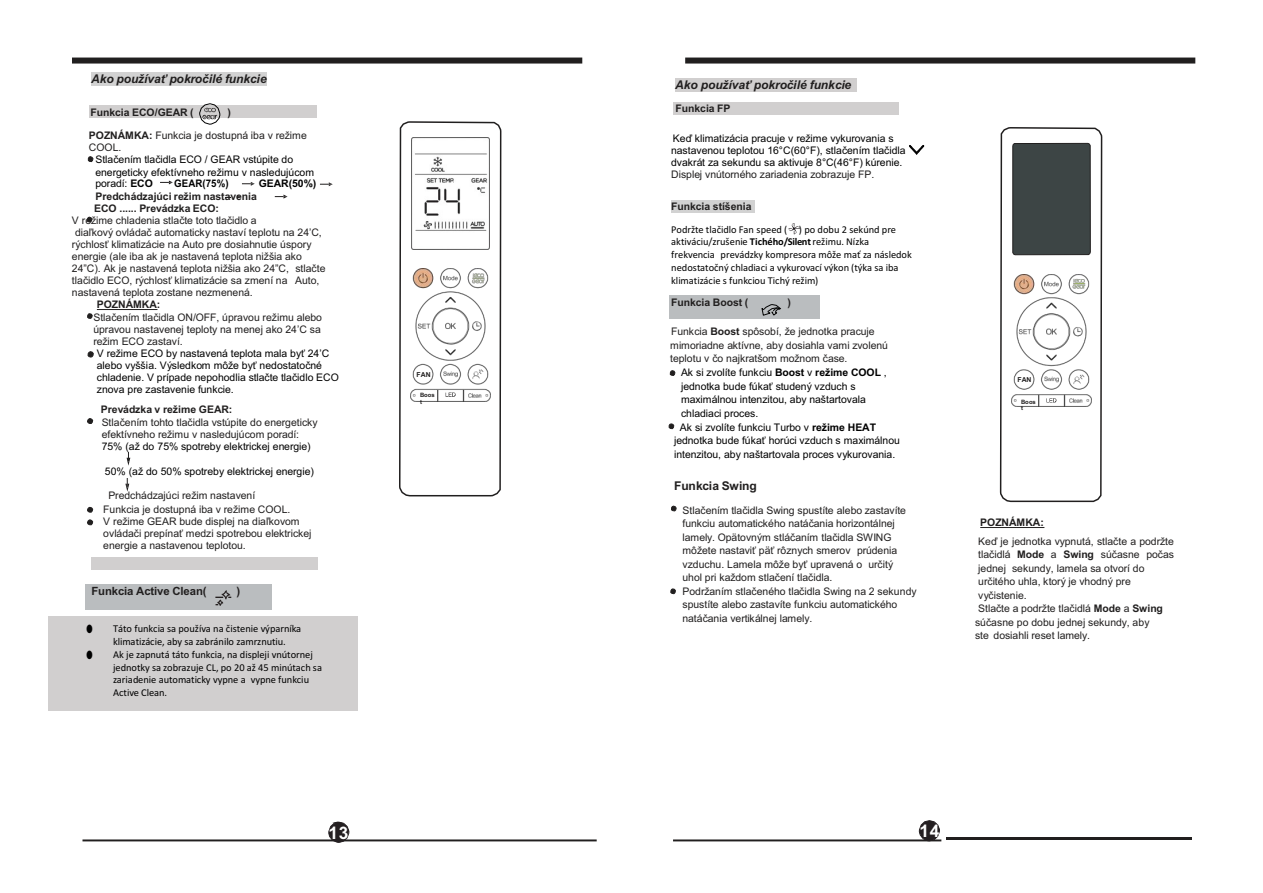
<style>
.page{position:relative;width:1263px;height:893px;background:#fff}
.page>*{position:absolute;margin:0;border:0;box-sizing:border-box;transform-origin:0 0}
.t1{font:700 17.25px "Arial";color:#fff}
.t2{font:italic 700 12px "Arial";letter-spacing:-.01em;color:#211f1f}
.t3{font:700 12px "Arial";letter-spacing:-.01em;color:#211f1f}
.t4{font:700 11.4px "Arial";letter-spacing:-.01em;color:#211f1f}
.t5{font:10.5px/13.5px "Arial";color:#211f1f}
.t6{font:10.5px/12px "Arial";color:#000}
.t7{font:10.5px/12.9px "Calibri";color:#000}
.t8{font:700 10.5px/12px "Arial";color:#211f1f}
.t9{font:700 10.5px "Arial";color:#000;scale:.93 1}
.t10{font:700 10.5px "Arial";color:#000}
.t11{font:700 6.9px "Arial";color:#211f1f}
.t12{font:700 6px/6.9px "Arial";color:#211f1f}
.s1{font-weight:700}
.s2{font-family:"Malgun Gothic"}
</style>
<div class="page">
<svg style="left:668px;top:423px;width:7px;height:6px"></svg>
<svg style="left:87px;top:217px;width:5px;height:5px"></svg>
<svg style="left:909px;top:145px;width:16px;height:10px"></svg>
<svg style="left:789px;top:223px;width:11px;height:11px"></svg>
<svg style="left:160px;top:180px;width:13px;height:4px"></svg>
<svg style="left:242px;top:182px;width:13px;height:4px"></svg>
<svg style="left:237px;top:195px;width:4px;height:4px"></svg>
<svg style="left:127px;top:452px;width:3px;height:13px"></svg>
<svg style="left:125px;top:478px;width:4px;height:13px"></svg>
<svg style="left:87px;top:313px;width:6px;height:6px"></svg>
<hr style="left:97px;top:309px;width:60px;height:1px;background:#211f1f">
<hr style="left:980px;top:527px;width:64px;height:1px;background:#211f1f">
<div style="left:91px;top:72px;width:175px;height:14px;background:#d2d2d2"></div>
<div style="left:671px;top:200px;width:83px;height:12px;background:#d2d2d2"></div>
<hr style="left:946px;top:837px;width:246px;height:2px;background:#211f1f">
<svg style="left:999px;top:127px;width:104px;height:376px"></svg>
<div style="left:669px;top:295px;width:150px;height:24px;background:#babdbf"></div>
<svg style="left:761px;top:304px;width:20px;height:12px"></svg>
<div style="left:673px;top:102px;width:225px;height:12px;background:#d1cfcf"></div>
<div style="left:89px;top:106px;width:228px;height:12px;background:#d1cfcf"></div>
<svg style="left:199px;top:103px;width:22px;height:22px"></svg>
<div style="left:92px;top:557px;width:226px;height:12px;background:#d1cfcf"></div>
<div style="left:72px;top:58px;width:510px;height:6px;background:#211f1f"></div>
<div style="left:685px;top:58px;width:510px;height:6px;background:#211f1f"></div>
<hr style="left:82px;top:839px;width:515px;height:2px;background:#211f1f">
<svg style="left:327px;top:821px;width:22px;height:21px"></svg>
<hr style="left:673px;top:839px;width:268px;height:2px;background:#211f1f">
<svg style="left:919px;top:820px;width:21px;height:20px"></svg>
<svg style="left:669px;top:370px;width:7px;height:6px"></svg>
<svg style="left:671px;top:505px;width:6px;height:7px"></svg>
<svg style="left:670px;top:588px;width:6px;height:6px"></svg>
<svg style="left:88px;top:156px;width:5px;height:6px"></svg>
<svg style="left:88px;top:351px;width:6px;height:6px"></svg>
<svg style="left:87px;top:418px;width:6px;height:6px"></svg>
<svg style="left:87px;top:507px;width:6px;height:5px"></svg>
<svg style="left:87px;top:519px;width:6px;height:6px"></svg>
<svg style="left:399px;top:121px;width:103px;height:376px"></svg>
<img style="left:411px;top:268px;width:79px;height:133px">
<img style="left:411px;top:137px;width:79px;height:112px">
<div style="left:85px;top:583px;width:187px;height:26px;background:#babdbf"></div>
<svg style="left:215px;top:590px;width:16px;height:15px"></svg>
<svg style="left:320px;top:182px;width:13px;height:4px"></svg>
<svg style="left:275px;top:194px;width:13px;height:5px"></svg>
<div style="left:675px;top:78px;width:182px;height:14px;background:#d1cfcf"></div>
<div style="left:48px;top:616px;width:310px;height:95px;background:#d1cfcf"></div>
<p class="t2" style="left:91px;top:75px;width:177px">Ako používať pokročilé funkcie</p>
<p class="t8" style="left:91px;top:107px;width:105px">Funkcia ECO/GEAR (</p>
<p class="t8" style="left:227px;top:107px;width:5px">)</p>
<p class="t5" style="left:89px;top:130px;width:220px;line-height:12.5px"><span class="s1">POZNÁMKA:</span> Funkcia je dostupná iba v režime<br>COOL.</p>
<p class="t6" style="left:95px;top:155px;width:220px">Stlačením tlačidla ECO / GEAR vstúpite do energeticky efektívneho režimu v nasledujúcom poradí: <span class="s1">ECO</span></p>
<p class="t9" style="left:174px;top:180px;width:60px">GEAR(75%)</p>
<p class="t10" style="left:259px;top:180px;width:59px">GEAR(50%)</p>
<p class="t8" style="left:94px;top:191px;width:164px">Predchádzajúci režim nastavenia<br>ECO ...... Prevádzka ECO:</p>
<p class="t5" style="left:72px;top:215px;width:255px;line-height:12.1px">V režime chladenia stlačte toto tlačidlo a<br>diaľkový ovládač automaticky nastaví teplotu na 24’C, rýchlosť klimatizácie na Auto pre dosiahnutie úspory energie (ale iba ak je nastavená teplota nižšia ako 24”C). Ak je nastavená teplota nižšia ako 24”C, stlačte tlačidlo ECO, rýchlosť klimatizácie sa zmení na Auto, nastavená teplota zostane nezmenená.</p>
<p class="t8" style="left:97px;top:300px;width:65px">POZNÁMKA:</p>
<p class="t5" style="left:93px;top:312px;width:230px;line-height:12px">Stlačením tlačidla ON/OFF, úpravou režimu alebo úpravou nastavenej teploty na menej ako 24’C sa režim ECO zastaví.</p>
<p class="t6" style="left:97px;top:348px;width:244px">V režime ECO by nastavená teplota mala byť 24’C alebo vyššia. Výsledkom môže byť nedostatočné chladenie. V prípade nepohodlia stlačte tlačidlo ECO znova pre zastavenie funkcie.</p>
<p class="t8" style="left:101px;top:404px;width:133px">Prevádzka v režime GEAR:</p>
<p class="t5" style="left:102px;top:417px;width:218px;line-height:12.3px">Stlačením tohto tlačidla vstúpite do energeticky efektívneho režimu v nasledujúcom poradí:</p>
<p class="t6" style="left:102px;top:441px;width:211px">75% (až do 75% spotreby elektrickej energie)</p>
<p class="t6" style="left:105px;top:466px;width:211px">50% (až do 50% spotreby elektrickej energie)</p>
<p class="t5" style="left:103px;top:488px;width:188px;line-height:14.4px;text-indent:5px">Predchádzajúci režim nastavení<br>Funkcia je dostupná iba v režime COOL.</p>
<p class="t5" style="left:103px;top:516px;width:210px;line-height:12px">V režime GEAR bude displej na diaľkovom ovládači prepínať medzi spotrebou elektrickej energie a nastavenou teplotou.</p>
<p class="t4" style="left:91px;top:586px;width:117px">Funkcia Active Clean(</p>
<p class="t4" style="left:236px;top:586px;width:5px">)</p>
<p class="t7" style="left:113px;top:623px;width:190px;text-indent:-27px"><span class="s2">●</span> Táto funkcia sa používa na čistenie výparníka klimatizácie, aby sa zabránilo zamrznutiu.</p>
<p class="t7" style="left:113px;top:648px;width:211px;text-indent:-27px"><span class="s2">●</span> Ak je zapnutá táto funkcia, na displeji vnútornej jednotky sa zobrazuje CL, po 20 až 45 minútach sa zariadenie automaticky vypne a vypne funkciu Active Clean.</p>
<p class="t11" style="left:417px;top:371px;width:16px">FAN</p>
<p class="t12" style="left:420px;top:392px;width:16px">Boos t</p>
<p class="t2" style="left:675px;top:80px;width:178px">Ako používať pokročilé funkcie</p>
<p class="t8" style="left:676px;top:103px;width:56px">Funkcia FP</p>
<p class="t6" style="left:671px;top:133px;width:236px">Keď klimatizácia pracuje v režime vykurovania s nastavenou teplotou 16°C(60°F), stlačením tlačidla dvakrát za sekundu sa aktivuje 8°C(46°F) kúrenie.</p>
<p class="t5" style="left:671px;top:169px;width:205px">Displej vnútorného zariadenia zobrazuje FP.</p>
<p class="t8" style="left:671px;top:201px;width:82px">Funkcia stíšenia</p>
<p class="t7" style="left:671px;top:223px;width:242px">Podržte tlačidlo Fan speed ( ) po dobu 2 sekúnd pre aktiváciu/zrušenie <span class="s1">Tichého/Silent</span> režimu. Nízka frekvencia prevádzky kompresora môže mať za následok nedostatočný chladiaci a vykurovací výkon (týka sa iba klimatizácie s funkciou Tichý režim)</p>
<p class="t8" style="left:671px;top:297px;width:79px">Funkcia Boost (</p>
<p class="t8" style="left:788px;top:297px;width:5px">)</p>
<p class="t5" style="left:670px;top:326px;width:219px">Funkcia <span class="s1">Boost</span> spôsobí, že jednotka pracuje mimoriadne aktívne, aby dosiahla vami zvolenú teplotu v čo najkratšom možnom čase.</p>
<p class="t6" style="left:681px;top:367px;width:207px">Ak si zvolíte funkciu <span class="s1">Boost</span> v <span class="s1">režime COOL</span> ,</p>
<p class="t6" style="left:681px;top:381px;width:176px">jednotka bude fúkať studený vzduch s</p>
<p class="t6" style="left:681px;top:394px;width:186px">maximálnou intenzitou, aby naštartovala</p>
<p class="t6" style="left:681px;top:408px;width:79px">chladiaci proces.</p>
<p class="t6" style="left:680px;top:422px;width:198px">Ak si zvolíte funkciu Turbo v <span class="s1">režime HEAT</span></p>
<p class="t6" style="left:674px;top:435px;width:227px">jednotka bude fúkať horúci vzduch s maximálnou</p>
<p class="t6" style="left:674px;top:449px;width:223px">intenzitou, aby naštartovala proces vykurovania.</p>
<p class="t3" style="left:674px;top:481px;width:84px">Funkcia Swing</p>
<p class="t5" style="left:682px;top:504px;width:236px">Stlačením tlačidla Swing spustíte alebo zastavíte funkciu automatického natáčania horizontálnej lamely. Opätovným stláčaním tlačidla SWING môžete nastaviť päť rôznych smerov prúdenia vzduchu. Lamela môže byť upravená o určitý<br>uhol pri každom stlačení tlačidla.<br>Podržaním stlačeného tlačidla Swing na 2 sekundy spustíte alebo zastavíte funkciu automatického natáčania vertikálnej lamely.</p>
<p class="t8" style="left:980px;top:517px;width:65px">POZNÁMKA:</p>
<p class="t11" style="left:1018px;top:377px;width:16px">FAN</p>
<p class="t12" style="left:1021px;top:398px;width:16px">Boos t</p>
<p class="t5" style="left:978px;top:535px;width:197px">Keď je jednotka vypnutá, stlačte a podržte</p>
<p class="t5" style="left:978px;top:548px;width:197px">tlačidlá <span class="s1">Mode</span> a <span class="s1">Swing</span> súčasne počas</p>
<p class="t5" style="left:978px;top:562px;width:168px">jednej sekundy, lamela sa otvorí do</p>
<p class="t5" style="left:978px;top:575px;width:154px">určitého uhla, ktorý je vhodný pre</p>
<p class="t5" style="left:978px;top:589px;width:50px">vyčistenie.</p>
<p class="t5" style="left:978px;top:602px;width:186px">Stlačte a podržte tlačidlá <span class="s1">Mode</span> a <span class="s1">Swing</span></p>
<p class="t5" style="left:975px;top:616px;width:176px">súčasne po dobu jednej sekundy, aby</p>
<p class="t5" style="left:975px;top:629px;width:117px">ste dosiahli reset lamely.</p>
<h1 class="t1" style="left:328px;top:826px;width:22px">13</h1>
<h1 class="t1" style="left:919px;top:824px;width:22px">14</h1>
</div>
